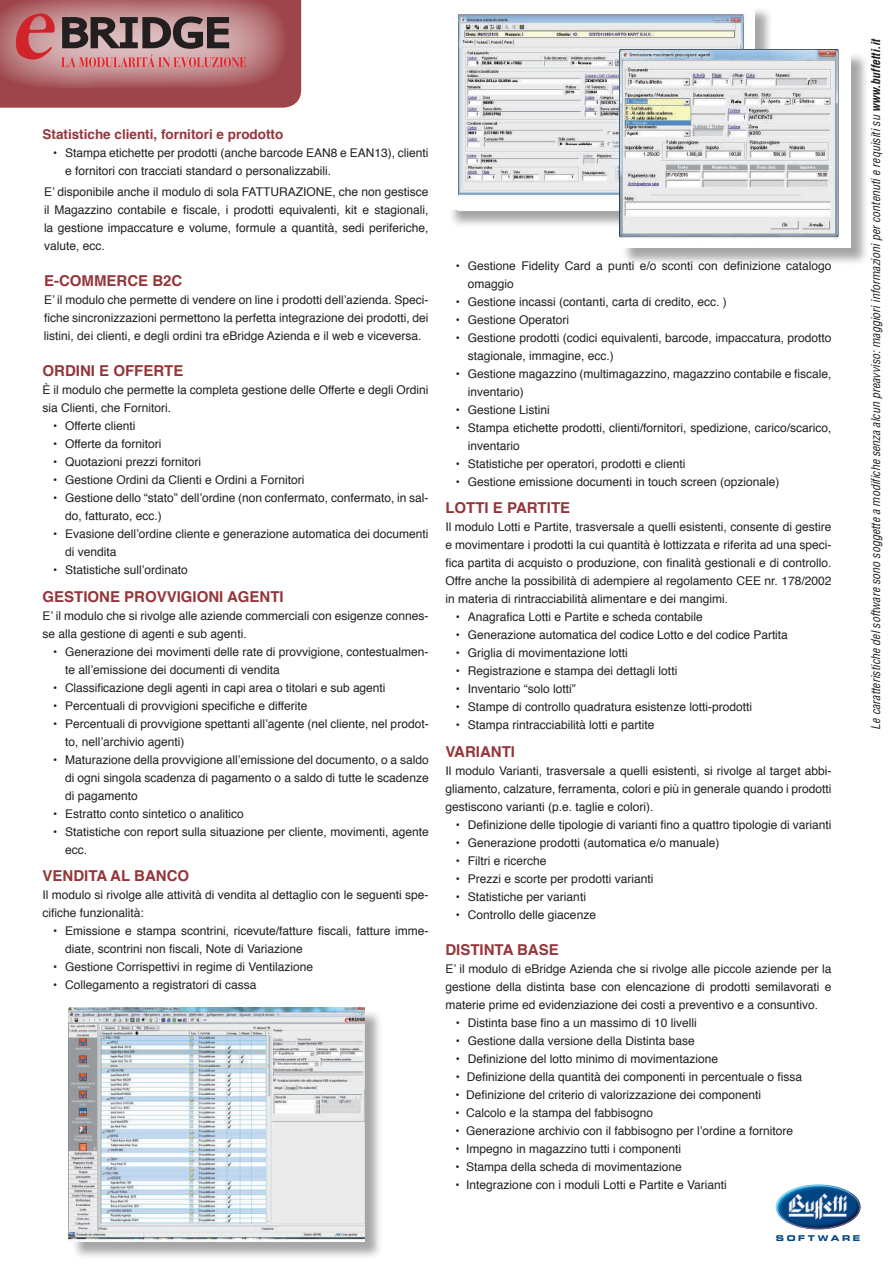
<style>
.page{position:relative;width:893px;height:1263px;background:#fff}
.page>*{position:absolute;margin:0;border:0;box-sizing:border-box;transform-origin:0 0}
.t1{font:700 15px "Helvetica";color:#95353a}
.t2{font:700 13.5px "Helvetica";color:#95353a}
.t3{font:12px/18px "Helvetica";color:#231f20}
.t4{font:italic condensed 12px "Helvetica LT Std";color:#231f20}
.t5{font:7.95px "Eurostile Bold Extended Two";letter-spacing:.33em;color:#004684}
.s1{font-weight:700}
</style>
<div class="page">
<div style="left:71px;top:1009px;width:312px;height:251px;background:#231f20;opacity:.4"></div>
<img style="left:69px;top:1007px;width:295px;height:234px">
<div style="left:448px;top:7px;width:325px;height:222px;background:#231f20;opacity:.4"></div>
<div style="left:446px;top:4px;width:309px;height:206px;background:#fff"></div>
<img style="left:458px;top:14px;width:288px;height:185px">
<div style="left:622px;top:52px;width:247px;height:215px;background:#231f20;opacity:.4"></div>
<img style="left:619px;top:49px;width:231px;height:199px">
<svg style="left:0;top:0;width:301px;height:108px;background:#a8666a"></svg>
<img style="left:776px;top:1184px;width:85px;height:45px">
<p class="t2" style="left:43px;top:125px;width:242px">Statistiche clienti, fornitori e prodotto</p>
<p class="t3" style="left:65px;top:144px;width:365px;text-indent:-12px">• Stampa etichette per prodotti (anche barcode EAN8 e EAN13), clienti e fornitori con tracciati standard o personalizzabili.</p>
<p class="t3" style="left:44px;top:183px;width:386px;text-align:justify">E’ disponibile anche il modulo di sola FATTURAZIONE, che non gestisce il Magazzino contabile e fiscale, i prodotti equivalenti, kit e stagionali, la gestione impaccature e volume, formule a quantità, sedi periferiche, valute, ecc.</p>
<p class="t1" style="left:44px;top:270px;width:140px">E-COMMERCE B2C</p>
<p class="t3" style="left:44px;top:291px;width:386px;text-align:justify">E’ il modulo che permette di vendere on line i prodotti dell’azienda. Speci&shy;fiche sincronizzazioni permettono la perfetta integrazione dei prodotti, dei listini, dei clienti, e degli ordini tra eBridge Azienda e il web e viceversa.</p>
<p class="t1" style="left:43px;top:360px;width:142px">ORDINI E OFFERTE</p>
<p class="t3" style="left:43px;top:381px;width:388px">È il modulo che permette la completa gestione delle Offerte e degli Ordini sia Clienti, che Fornitori.</p>
<p class="t3" style="left:53px;top:417px;width:84px">• Offerte clienti</p>
<p class="t3" style="left:53px;top:435px;width:110px">• Offerte da fornitori</p>
<p class="t3" style="left:53px;top:453px;width:150px">• Quotazioni prezzi fornitori</p>
<p class="t3" style="left:53px;top:471px;width:253px">• Gestione Ordini da Clienti e Ordini a Fornitori</p>
<p class="t3" style="left:65px;top:489px;width:365px;text-indent:-12px">• Gestione dello “stato” dell’ordine (non confermato, confermato, in sal&shy;do, fatturato, ecc.)</p>
<p class="t3" style="left:65px;top:525px;width:365px;text-indent:-12px">• Evasione dell’ordine cliente e generazione automatica dei documenti di vendita</p>
<p class="t3" style="left:53px;top:561px;width:136px">• Statistiche sull’ordinato</p>
<p class="t1" style="left:43px;top:587px;width:243px">GESTIONE PROVVIGIONI AGENTI</p>
<p class="t3" style="left:43px;top:608px;width:388px">E’ il modulo che si rivolge alle aziende commerciali con esigenze connes&shy;se alla gestione di agenti e sub agenti.</p>
<p class="t3" style="left:65px;top:644px;width:365px;text-indent:-12px">• Generazione dei movimenti delle rate di provvigione, contestualmen&shy;te all’emissione dei documenti di vendita</p>
<p class="t3" style="left:53px;top:680px;width:334px">• Classificazione degli agenti in capi area o titolari e sub agenti</p>
<p class="t3" style="left:53px;top:698px;width:256px">• Percentuali di provvigioni specifiche e differite</p>
<p class="t3" style="left:65px;top:716px;width:365px;text-indent:-12px">• Percentuali di provvigione spettanti all’agente (nel cliente, nel prodot&shy;to, nell’archivio agenti)</p>
<p class="t3" style="left:65px;top:752px;width:365px;text-align:justify;text-indent:-12px">• Maturazione della provvigione all’emissione del documento, o a saldo di ogni singola scadenza di pagamento o a saldo di tutte le scadenze di pagamento</p>
<p class="t3" style="left:53px;top:806px;width:192px">• Estratto conto sintetico o analitico</p>
<p class="t3" style="left:65px;top:824px;width:365px;text-indent:-12px">• Statistiche con report sulla situazione per cliente, movimenti, agente ecc.</p>
<p class="t1" style="left:43px;top:866px;width:148px">VENDITA AL BANCO</p>
<p class="t3" style="left:43px;top:887px;width:388px">Il modulo si rivolge alle attività di vendita al dettaglio con le seguenti spe&shy;cifiche funzionalità:</p>
<p class="t3" style="left:65px;top:923px;width:365px;text-indent:-12px">• Emissione e stampa scontrini, ricevute/fatture fiscali, fatture imme&shy;diate, scontrini non fiscali, Note di Variazione</p>
<p class="t3" style="left:53px;top:959px;width:262px">• Gestione Corrispettivi in regime di Ventilazione</p>
<p class="t3" style="left:53px;top:977px;width:205px">• Collegamento a registratori di cassa</p>
<p class="t3" style="left:468px;top:257px;width:365px;text-indent:-12px">• Gestione Fidelity Card a punti e/o sconti con definizione catalogo omaggio</p>
<p class="t3" style="left:456px;top:293px;width:272px">• Gestione incassi (contanti, carta di credito, ecc. )</p>
<p class="t3" style="left:456px;top:311px;width:115px">• Gestione Operatori</p>
<p class="t3" style="left:468px;top:329px;width:365px;text-indent:-12px">• Gestione prodotti (codici equivalenti, barcode, impaccatura, prodotto stagionale, immagine, ecc.)</p>
<p class="t3" style="left:468px;top:365px;width:365px;text-indent:-12px">• Gestione magazzino (multimagazzino, magazzino contabile e fiscale, inventario)</p>
<p class="t3" style="left:456px;top:401px;width:96px">• Gestione Listini</p>
<p class="t3" style="left:468px;top:419px;width:365px;text-indent:-12px">• Stampa etichette prodotti, clienti/fornitori, spedizione, carico/scarico, inventario</p>
<p class="t3" style="left:456px;top:455px;width:231px">• Statistiche per operatori, prodotti e clienti</p>
<p class="t3" style="left:456px;top:473px;width:325px">• Gestione emissione documenti in touch screen (opzionale)</p>
<p class="t1" style="left:445px;top:497px;width:126px">LOTTI E PARTITE</p>
<p class="t3" style="left:445px;top:518px;width:388px;text-align:justify">Il modulo Lotti e Partite, trasversale a quelli esistenti, consente di gestire e movimentare i prodotti la cui quantità è lottizzata e riferita ad una speci&shy;fica partita di acquisto o produzione, con finalità gestionali e di controllo.<br>Offre anche la possibilità di adempiere al regolamento CEE nr. 178/2002 in materia di rintracciabilità alimentare e dei mangimi.</p>
<p class="t3" style="left:456px;top:608px;width:248px">• Anagrafica Lotti e Partite e scheda contabile</p>
<p class="t3" style="left:456px;top:626px;width:333px">• Generazione automatica del codice Lotto e del codice Partita</p>
<p class="t3" style="left:456px;top:644px;width:174px">• Griglia di movimentazione lotti</p>
<p class="t3" style="left:456px;top:662px;width:223px">• Registrazione e stampa dei dettagli lotti</p>
<p class="t3" style="left:456px;top:680px;width:122px">• Inventario “solo lotti”</p>
<p class="t3" style="left:456px;top:698px;width:298px">• Stampe di controllo quadratura esistenze lotti-prodotti</p>
<p class="t3" style="left:456px;top:716px;width:200px">• Stampa rintracciabilità lotti e partite</p>
<p class="t1" style="left:445px;top:742px;width:71px">VARIANTI</p>
<p class="t3" style="left:445px;top:763px;width:388px;text-align:justify">Il modulo Varianti, trasversale a quelli esistenti, si rivolge al target abbi&shy;gliamento, calzature, ferramenta, colori e più in generale quando i prodotti gestiscono varianti (p.e. taglie e colori).</p>
<p class="t3" style="left:456px;top:817px;width:377px">• Definizione delle tipologie di varianti fino a quattro tipologie di varianti</p>
<p class="t3" style="left:456px;top:835px;width:265px">• Generazione prodotti (automatica e/o manuale)</p>
<p class="t3" style="left:456px;top:853px;width:92px">• Filtri e ricerche</p>
<p class="t3" style="left:456px;top:871px;width:199px">• Prezzi e scorte per prodotti varianti</p>
<p class="t3" style="left:456px;top:889px;width:132px">• Statistiche per varianti</p>
<p class="t3" style="left:456px;top:907px;width:142px">• Controllo delle giacenze</p>
<p class="t1" style="left:445px;top:940px;width:115px">DISTINTA BASE</p>
<p class="t3" style="left:445px;top:961px;width:388px;text-align:justify">E’ il modulo di eBridge Azienda che si rivolge alle piccole aziende per la gestione della distinta base con elencazione di prodotti semilavorati e materie prime ed evidenziazione dei costi a preventivo e a consuntivo.</p>
<p class="t3" style="left:456px;top:1015px;width:242px">• Distinta base fino a un massimo di 10 livelli</p>
<p class="t3" style="left:456px;top:1033px;width:240px">• Gestione dalla versione della Distinta base</p>
<p class="t3" style="left:456px;top:1051px;width:264px">• Definizione del lotto minimo di movimentazione</p>
<p class="t3" style="left:456px;top:1069px;width:348px">• Definizione della quantità dei componenti in percentuale o fissa</p>
<p class="t3" style="left:455px;top:1087px;width:307px">• Definizione del criterio di valorizzazione dei componenti</p>
<p class="t3" style="left:455px;top:1105px;width:199px">• Calcolo e la stampa del fabbisogno</p>
<p class="t3" style="left:455px;top:1123px;width:339px">• Generazione archivio con il fabbisogno per l’ordine a fornitore</p>
<p class="t3" style="left:455px;top:1141px;width:227px">• Impegno in magazzino tutti i componenti</p>
<p class="t3" style="left:455px;top:1159px;width:228px">• Stampa della scheda di movimentazione</p>
<p class="t3" style="left:455px;top:1177px;width:273px">• Integrazione con i moduli Lotti e Partite e Varianti</p>
<p class="t4" style="left:868px;top:730px;width:693px;rotate:-90deg">Le caratteristiche del software sono soggette a modifiche senza alcun preavviso: maggiori informazioni per contenuti e requisiti su <span class="s1">www.buffetti.it</span></p>
<p class="t5" style="left:776px;top:1233px;width:86px">SOFTWARE</p>
</div>
